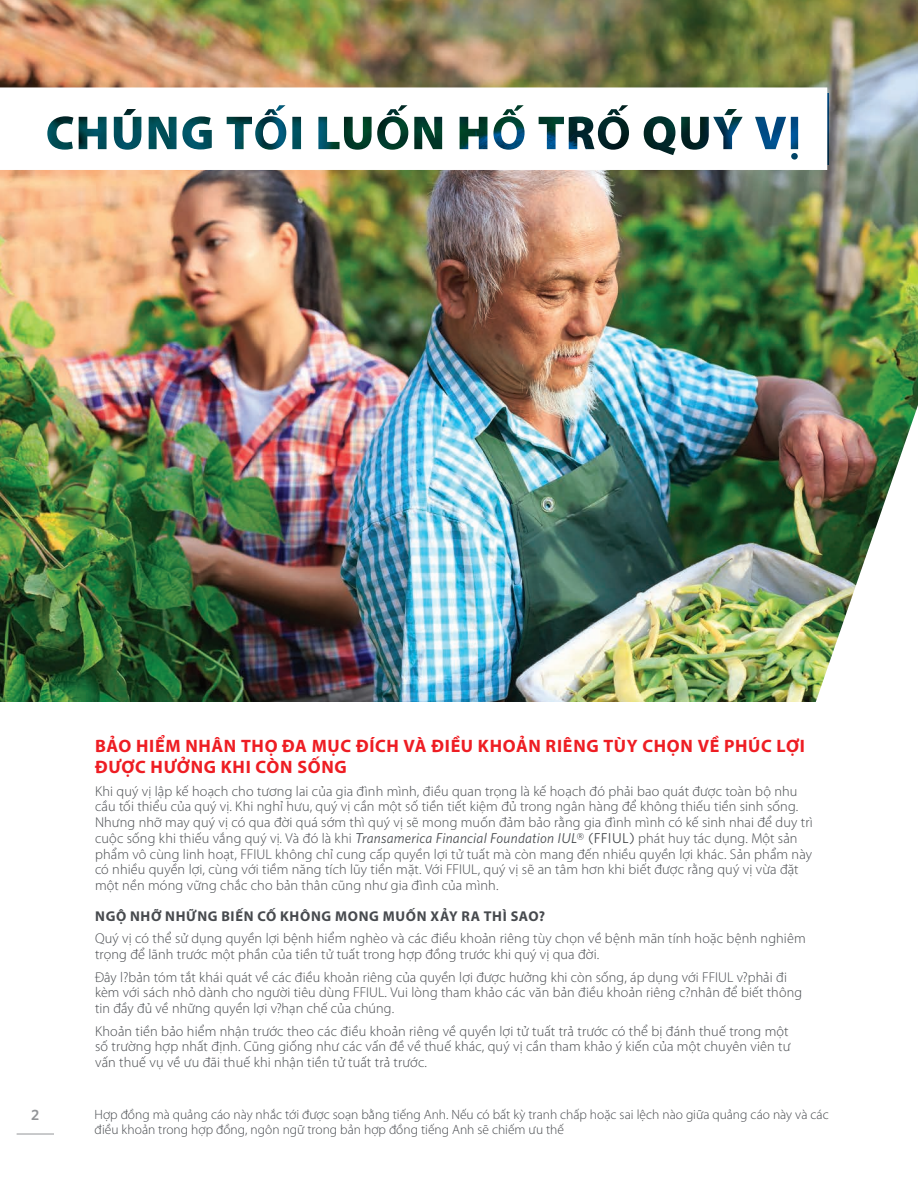
<style>
.page{position:relative;width:918px;height:1188px;background:#fff}
.page>*{position:absolute;margin:0;border:0;box-sizing:border-box;transform-origin:0 0}
.t1{font:700 18px/21px "Myriad Pro";letter-spacing:.04em;color:#ee1d23}
.t2{font:600 15px "Whitney";color:#939598}
.t3{font:300 14.25px/15.8px "Myriad Pro";letter-spacing:.005em;color:#474a4e}
.t4{font:700 14.25px "Myriad Pro";letter-spacing:.05em;color:#474a4e}
.t5{font:300 13.5px/15px "Myriad Pro";color:#474a4e}
.s1{font-family:"Whitney";font-weight:400;font-style:italic}
.s2{font-family:"Whitney";font-weight:400}
</style>
<div class="page">
<img style="left:0;top:0;width:918px;height:702px">
<img style="left:812px;top:405px;width:106px;height:297px">
<hr style="left:17px;top:1134px;width:37px;height:1px;background:#939598">
<svg style="left:0;top:87px;width:827px;height:83px"></svg>
<p class="t2" style="left:31px;top:1105px;width:10px">2</p>
<p class="t1" style="left:95px;top:735px;width:711px">BẢO HIỂM NHÂN THỌ ĐA MỤC ĐÍCH VÀ ĐIỀU KHOẢN RIÊNG TÙY CHỌN VỀ PHÚC LỢI<br>ĐƯỢC HƯỞNG KHI CÒN SỐNG</p>
<p class="t3" style="left:95px;top:783px;width:719px">Khi quý vị lập kế hoạch cho tương lai của gia đình mình, điều quan trọng là kế hoạch đó phải bao quát được toàn bộ nhu cầu tối thiểu của quý vị. Khi nghỉ hưu, quý vị cần một số tiền tiết kiệm đủ trong ngân hàng để không thiếu tiền sinh sống.<br>Nhưng nhỡ may quý vị có qua đời quá sớm thì quý vị sẽ mong muốn đảm bảo rằng gia đình mình có kế sinh nhai để duy trì cuộc sống khi thiếu vắng quý vị. Và đó là khi <span class="s1">Transamerica Financial Foundation IUL</span><span class="s2">® (FFIUL)</span> phát huy tác dụng. Một sản phẩm vô cùng linh hoạt, FFIUL không chỉ cung cấp quyền lợi tử tuất mà còn mang đến nhiều quyền lợi khác. Sản phẩm này có nhiều quyền lợi, cùng với tiềm năng tích lũy tiền mặt. Với FFIUL, quý vị sẽ an tâm hơn khi biết được rằng quý vị vừa đặt một nền móng vững chắc cho bản thân cũng như gia đình của mình.</p>
<p class="t4" style="left:95px;top:907px;width:451px">NGỘ NHỠ NHỮNG BIẾN CỐ KHÔNG MONG MUỐN XẢY RA THÌ SAO?</p>
<p class="t3" style="left:95px;top:931px;width:712px">Quý vị có thể sử dụng quyền lợi bệnh hiểm nghèo và các điều khoản riêng tùy chọn về bệnh mãn tính hoặc bệnh nghiêm trọng để lãnh trước một phần của tiền tử tuất trong hợp đồng trước khi quý vị qua đời.</p>
<p class="t3" style="left:95px;top:969px;width:709px">Đây l?bản tóm tắt khái quát về các điều khoản riêng của quyền lợi được hưởng khi còn sống, áp dụng với FFIUL v?phải đi kèm với sách nhỏ dành cho người tiêu dùng FFIUL. Vui lòng tham khảo các văn bản điều khoản riêng c?nhân để biết thông tin đầy đủ về những quyền lợi v?hạn chế của chúng.</p>
<p class="t3" style="left:95px;top:1023px;width:697px">Khoản tiền bảo hiểm nhận trước theo các điều khoản riêng về quyền lợi tử tuất trả trước có thể bị đánh thuế trong một số trường hợp nhất định. Cũng giống như các vấn đề về thuế khác, quý vị cần tham khảo ý kiến của một chuyên viên tư vấn thuế vụ về ưu đãi thuế khi nhận tiền tử tuất trả trước.</p>
<p class="t5" style="left:94px;top:1107px;width:736px">Hợp đồng mà quảng cáo này nhắc tới được soạn bằng tiếng Anh. Nếu có bất kỳ tranh chấp hoặc sai lệch nào giữa quảng cáo này và các điều khoản trong hợp đồng, ngôn ngữ trong bản hợp đồng tiếng Anh sẽ chiếm ưu thế</p>
</div>
